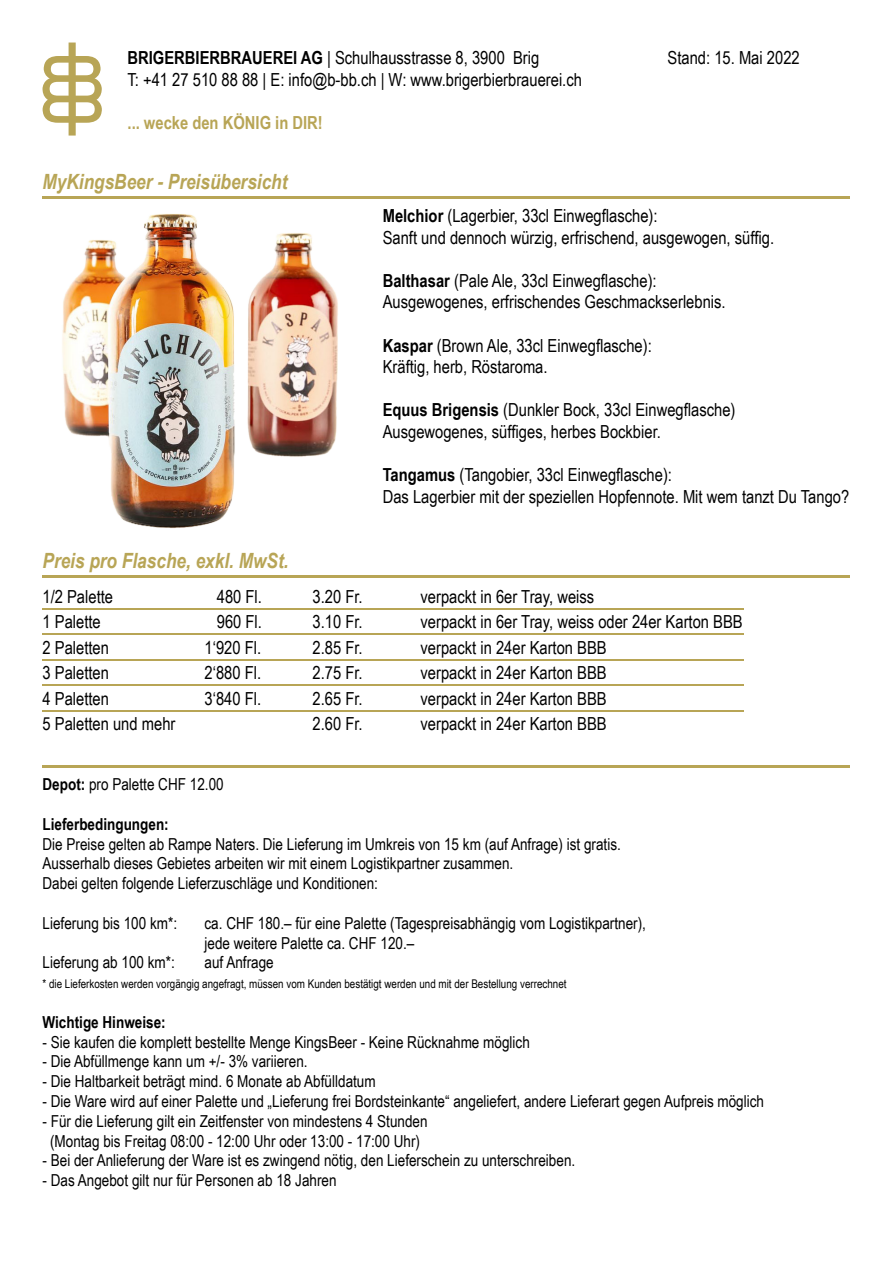
<style>
.page{position:relative;width:893px;height:1263px;background:#fff}
.page>*{position:absolute;margin:0;border:0;box-sizing:border-box;transform-origin:0 0}
.t1{font:italic 700 21px "Arial Narrow";color:#b8a556}
.t2{font:18px "Arial Narrow";color:#000}
.t3{font:700 18px "Arial Narrow";color:#b8a556}
.t4{font:16.5px "Arial Narrow";color:#000}
.t5{font:700 16.5px "Arial Narrow";color:#000}
.t6{font:12px "Arial Narrow";color:#000}
.s1{font-weight:700}
</style>
<div class="page">
<img style="left:62px;top:214px;width:276px;height:314px">
<svg style="left:43px;top:43px;width:59px;height:93px"></svg>
<hr style="left:43px;top:196px;width:807px;height:3px;background:#b8a556">
<hr style="left:43px;top:575px;width:807px;height:3px;background:#b8a556">
<hr style="left:43px;top:608px;width:701px;height:1px;background:#b8a556">
<hr style="left:43px;top:634px;width:701px;height:1px;background:#b8a556">
<hr style="left:43px;top:659px;width:701px;height:1px;background:#b8a556">
<hr style="left:43px;top:685px;width:701px;height:1px;background:#b8a556">
<hr style="left:43px;top:710px;width:701px;height:1px;background:#b8a556">
<hr style="left:43px;top:765px;width:807px;height:3px;background:#b8a556">
<p class="t2" style="left:128px;top:45px;width:413px"><span class="s1">BRIGERBIERBRAUEREI AG</span> | Schulhausstrasse 8, 3900 Brig</p>
<p class="t2" style="left:668px;top:45px;width:134px">Stand: 15. Mai 2022</p>
<p class="t2" style="left:128px;top:66px;width:456px">T: +41 27 510 88 88 | E: info@b-bb.ch | W: www.brigerbierbrauerei.ch</p>
<p class="t3" style="left:128px;top:109px;width:197px">... wecke den KÖNIG in DIR!</p>
<p class="t1" style="left:43px;top:165px;width:246px">MyKingsBeer - Preisübersicht</p>
<p class="t2" style="left:383px;top:202px;width:276px"><span class="s1">Melchior</span> (Lagerbier, 33cl Einwegflasche):</p>
<p class="t2" style="left:383px;top:224px;width:393px">Sanft und dennoch würzig, erfrischend, ausgewogen, süffig.</p>
<p class="t2" style="left:383px;top:267px;width:276px"><span class="s1">Balthasar</span> (Pale Ale, 33cl Einwegflasche):</p>
<p class="t2" style="left:383px;top:289px;width:344px">Ausgewogenes, erfrischendes Geschmackserlebnis.</p>
<p class="t2" style="left:383px;top:332px;width:271px"><span class="s1">Kaspar</span> (Brown Ale, 33cl Einwegflasche):</p>
<p class="t2" style="left:383px;top:354px;width:166px">Kräftig, herb, Röstaroma.</p>
<p class="t2" style="left:383px;top:397px;width:354px"><span class="s1">Equus Brigensis</span> (Dunkler Bock, 33cl Einwegflasche)</p>
<p class="t2" style="left:383px;top:418px;width:280px">Ausgewogenes, süffiges, herbes Bockbier.</p>
<p class="t2" style="left:383px;top:462px;width:291px"><span class="s1">Tangamus</span> (Tangobier, 33cl Einwegflasche):</p>
<p class="t2" style="left:383px;top:483px;width:468px">Das Lagerbier mit der speziellen Hopfennote. Mit wem tanzt Du Tango?</p>
<p class="t1" style="left:43px;top:545px;width:247px">Preis pro Flasche, exkl. MwSt.</p>
<p class="t2" style="left:43px;top:583px;width:72px">1/2 Palette</p>
<p class="t2" style="left:217px;top:583px;width:47px">480 Fl.</p>
<p class="t2" style="left:313px;top:583px;width:52px">3.20 Fr.</p>
<p class="t2" style="left:421px;top:583px;width:175px">verpackt in 6er Tray, weiss</p>
<p class="t2" style="left:43px;top:608px;width:60px">1 Palette</p>
<p class="t2" style="left:217px;top:608px;width:47px">960 Fl.</p>
<p class="t2" style="left:313px;top:608px;width:52px">3.10 Fr.</p>
<p class="t2" style="left:421px;top:608px;width:324px">verpackt in 6er Tray, weiss oder 24er Karton BBB</p>
<p class="t2" style="left:43px;top:634px;width:68px">2 Paletten</p>
<p class="t2" style="left:205px;top:634px;width:58px">1‘920 Fl.</p>
<p class="t2" style="left:313px;top:634px;width:52px">2.85 Fr.</p>
<p class="t2" style="left:421px;top:634px;width:188px">verpackt in 24er Karton BBB</p>
<p class="t2" style="left:43px;top:659px;width:68px">3 Paletten</p>
<p class="t2" style="left:205px;top:659px;width:58px">2‘880 Fl.</p>
<p class="t2" style="left:313px;top:659px;width:52px">2.75 Fr.</p>
<p class="t2" style="left:421px;top:659px;width:188px">verpackt in 24er Karton BBB</p>
<p class="t2" style="left:43px;top:685px;width:68px">4 Paletten</p>
<p class="t2" style="left:205px;top:685px;width:58px">3‘840 Fl.</p>
<p class="t2" style="left:313px;top:685px;width:52px">2.65 Fr.</p>
<p class="t2" style="left:421px;top:685px;width:188px">verpackt in 24er Karton BBB</p>
<p class="t2" style="left:43px;top:710px;width:134px">5 Paletten und mehr</p>
<p class="t2" style="left:313px;top:710px;width:52px">2.60 Fr.</p>
<p class="t2" style="left:421px;top:710px;width:188px">verpackt in 24er Karton BBB</p>
<p class="t4" style="left:43px;top:772px;width:183px"><span class="s1">Depot:</span> pro Palette CHF 12.00</p>
<p class="t5" style="left:43px;top:811px;width:128px">Lieferbedingungen:</p>
<p class="t4" style="left:43px;top:832px;width:580px">Die Preise gelten ab Rampe Naters. Die Lieferung im Umkreis von 15 km (auf Anfrage) ist gratis.</p>
<p class="t4" style="left:43px;top:851px;width:472px">Ausserhalb dieses Gebietes arbeiten wir mit einem Logistikpartner zusammen.</p>
<p class="t4" style="left:43px;top:871px;width:337px">Dabei gelten folgende Lieferzuschläge und Konditionen:</p>
<p class="t4" style="left:43px;top:911px;width:136px">Lieferung bis 100 km*:</p>
<p class="t4" style="left:205px;top:911px;width:443px">ca. CHF 180.– für eine Palette (Tagespreisabhängig vom Logistikpartner),</p>
<p class="t4" style="left:205px;top:931px;width:211px">jede weitere Palette ca. CHF 120.–</p>
<p class="t4" style="left:43px;top:950px;width:134px">Lieferung ab 100 km*:</p>
<p class="t4" style="left:205px;top:950px;width:71px">auf Anfrage</p>
<p class="t6" style="left:43px;top:975px;width:526px">* die Lieferkosten werden vorgängig angefragt, müssen vom Kunden bestätigt werden und mit der Bestellung verrechnet</p>
<p class="t5" style="left:43px;top:1009px;width:125px">Wichtige Hinweise:</p>
<p class="t4" style="left:43px;top:1030px;width:489px">- Sie kaufen die komplett bestellte Menge KingsBeer - Keine Rücknahme möglich</p>
<p class="t4" style="left:43px;top:1049px;width:267px">- Die Abfüllmenge kann um +/- 3% variieren.</p>
<p class="t4" style="left:43px;top:1069px;width:335px">- Die Haltbarkeit beträgt mind. 6 Monate ab Abfülldatum</p>
<p class="t4" style="left:43px;top:1089px;width:723px">- Die Ware wird auf einer Palette und „Lieferung frei Bordsteinkante“ angeliefert, andere Lieferart gegen Aufpreis möglich</p>
<p class="t4" style="left:43px;top:1109px;width:387px">- Für die Lieferung gilt ein Zeitfenster von mindestens 4 Stunden</p>
<p class="t4" style="left:50px;top:1129px;width:372px">(Montag bis Freitag 08:00 - 12:00 Uhr oder 13:00 - 17:00 Uhr)</p>
<p class="t4" style="left:43px;top:1148px;width:534px">- Bei der Anlieferung der Ware ist es zwingend nötig, den Lieferschein zu unterschreiben.</p>
<p class="t4" style="left:43px;top:1168px;width:296px">- Das Angebot gilt nur für Personen ab 18 Jahren</p>
</div>
